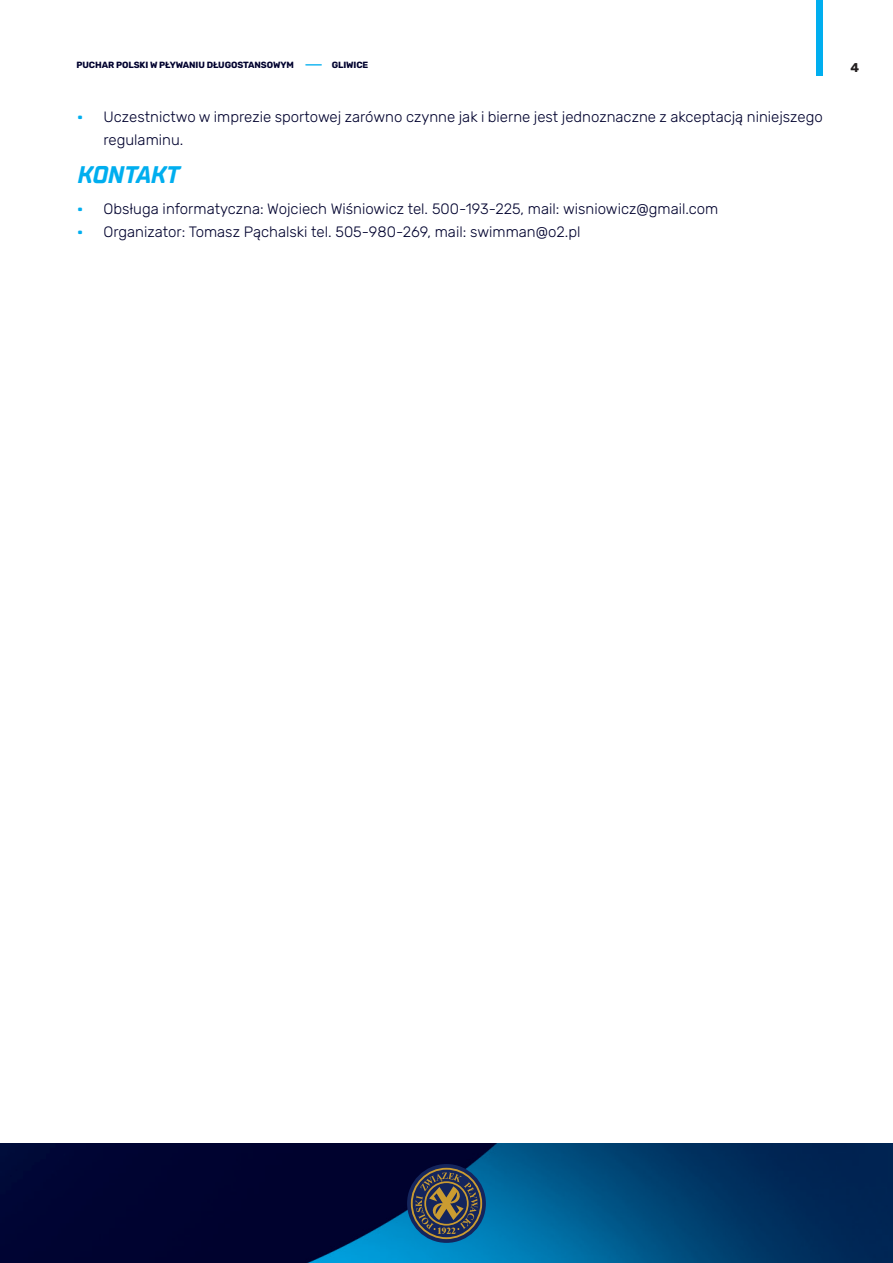
<style>
.page{position:relative;width:893px;height:1263px;background:#fff}
.page>*{position:absolute;margin:0;border:0;box-sizing:border-box;transform-origin:0 0}
.t1{font:italic 700 24px "TT Supermolot Neue";color:#00aeef}
.t2{font:300 15px/22.5px "Rubik";color:#00022e}
.t3{font:700 12.75px "Rubik";color:#231f20}
.t4{font:700 9px "Rubik";letter-spacing:-.01em;color:#00022e}
.s1{color:#00aeef}
.s2{font-family:"TT Supermolot Neue Exp";font-weight:900;color:#00aeef}
</style>
<div class="page">
<div style="left:816px;top:0;width:7px;height:75px;background:#00aeef"></div>
<img style="left:0;top:1144px;width:893px;height:119px">
<div style="left:407px;top:1164px;width:79px;height:79px;background:#14255d;border-radius:50%"></div>
<svg style="left:411px;top:1168px;width:71px;height:71px"></svg>
<p class="t4" style="left:77px;top:60px;width:293px">PUCHAR POLSKI W PŁYWANIU DŁUGOSTANSOWYM <span class="s1">-</span> GLIWICE</p>
<p class="t2" style="left:104px;top:106px;width:721px;text-indent:-27px"><span class="s2">•</span> Uczestnictwo w imprezie sportowej zarówno czynne jak i bierne jest jednoznaczne z akceptacją niniejszego regulaminu.</p>
<p class="t1" style="left:77px;top:160px;width:104px">KONTAKT</p>
<p class="t2" style="left:77px;top:198px;width:643px"><span class="s2">•</span> Obsługa informatyczna: Wojciech Wiśniowicz tel. 500-193-225, mail: wisniowicz@gmail.com</p>
<p class="t2" style="left:77px;top:221px;width:505px"><span class="s2">•</span> Organizator: Tomasz Pąchalski tel. 505-980-269, mail: swimman@o2.pl</p>
<p class="t3" style="left:850px;top:60px;width:10px">4</p>
</div>
